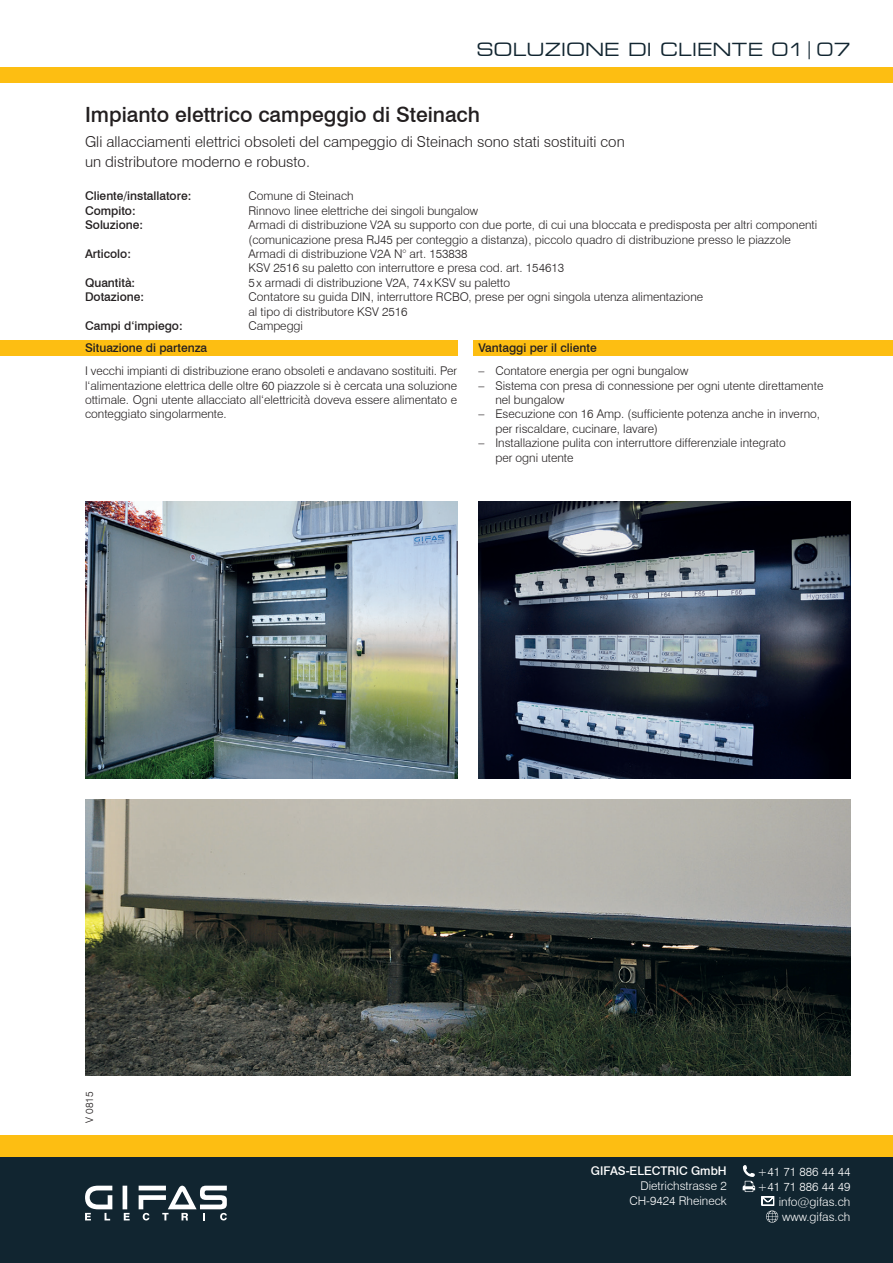
<style>
.page{position:relative;width:893px;height:1263px;background:#fff}
.page>*{position:absolute;margin:0;border:0;box-sizing:border-box;transform-origin:0 0}
.t1{font:500 21px "Swiss 721 BT";color:#231f20}
.t2{font:expanded 18px "Square 721 BT";color:#112530}
.t3{font:300 15px/19.5px "Swiss 721 BT";color:#231f20}
.Aufzählung{font:300 12px/14.4px "Swiss 721 BT";color:#231f20}
.Aufzählung-2{font:500 12px "Swiss 721 BT";color:#231f20}
.t4{font:300 12px/15px "Swiss 721 BT";color:#fff;text-align:right}
.t5{font:500 12px "Swiss 721 BT";color:#fff}
.t6{font:300 10.5px "Swiss 721 BT";color:#231f20}
</style>
<div class="page">
<div style="left:0;top:1157px;width:893px;height:106px;background:#112530"></div>
<div style="left:0;top:1135px;width:893px;height:22px;background:#fdbe12"></div>
<div style="left:0;top:67px;width:893px;height:15px;background:#fdbe12"></div>
<hr style="left:123px;top:1186px;width:4px;height:23px;background:#fff">
<svg style="left:85px;top:1185px;width:27px;height:35px"></svg>
<svg style="left:124px;top:1213px;width:6px;height:7px"></svg>
<svg style="left:139px;top:1185px;width:88px;height:35px"></svg>
<svg style="left:743px;top:1165px;width:12px;height:27px"></svg>
<svg style="left:762px;top:1196px;width:16px;height:26px"></svg>
<div style="left:0;top:340px;width:457px;height:16px;background:#fdbe12"></div>
<div style="left:473px;top:340px;width:420px;height:16px;background:#fdbe12"></div>
<img style="left:85px;top:502px;width:372px;height:276px">
<img style="left:478px;top:502px;width:372px;height:276px">
<img style="left:85px;top:799px;width:765px;height:277px">
<h2 class="t2" style="left:476px;top:39px;width:376px">SOLUZIONE DI CLIENTE 01|07</h2>
<p class="t1" style="left:85px;top:102px;width:397px">Impianto elettrico campeggio di Steinach</p>
<p class="t3" style="left:85px;top:132px;width:541px">Gli allacciamenti elettrici obsoleti del campeggio di Steinach sono stati sostituiti con un distributore moderno e robusto.</p>
<p class="Aufzählung-2" style="left:85px;top:189px;width:108px">Cliente/installatore:</p>
<p class="Aufzählung" style="left:249px;top:189px;width:107px">Comune di Steinach</p>
<p class="Aufzählung-2" style="left:85px;top:203px;width:52px">Compito:</p>
<p class="Aufzählung" style="left:249px;top:203px;width:231px">Rinnovo linee elettriche dei singoli bungalow</p>
<p class="Aufzählung-2" style="left:85px;top:218px;width:60px">Soluzione:</p>
<p class="Aufzählung" style="left:249px;top:218px;width:570px">Armadi di distribuzione V2A su supporto con due porte, di cui una bloccata e predisposta per altri componenti (comunicazione presa RJ45 per conteggio a distanza), piccolo quadro di distribuzione presso le piazzole</p>
<p class="Aufzählung-2" style="left:85px;top:247px;width:47px">Articolo:</p>
<p class="Aufzählung" style="left:249px;top:246px;width:317px">Armadi di distribuzione V2A N° art. 153838<br>KSV 2516 su paletto con interruttore e presa cod. art. 154613</p>
<p class="Aufzählung-2" style="left:85px;top:275px;width:52px">Quantità:</p>
<p class="Aufzählung" style="left:249px;top:275px;width:263px">5x armadi di distribuzione V2A, 74xKSV su paletto</p>
<p class="Aufzählung-2" style="left:85px;top:290px;width:61px">Dotazione:</p>
<p class="Aufzählung" style="left:249px;top:290px;width:456px">Contatore su guida DIN, interruttore RCBO, prese per ogni singola utenza alimentazione al tipo di distributore KSV 2516</p>
<p class="Aufzählung-2" style="left:85px;top:319px;width:99px">Campi d‘impiego:</p>
<p class="Aufzählung" style="left:249px;top:318px;width:56px">Campeggi</p>
<p class="Aufzählung-2" style="left:85px;top:341px;width:124px">Situazione di partenza</p>
<p class="Aufzählung" style="left:85px;top:364px;width:374px;text-align:justify">I vecchi impianti di distribuzione erano obsoleti e andavano sostituiti. Per l‘alimentazione elettrica delle oltre 60 piazzole si è cercata una soluzione ottimale. Ogni utente allacciato all‘elettricità doveva essere alimentato e conteggiato singolarmente.</p>
<p class="Aufzählung-2" style="left:478px;top:341px;width:120px">Vantaggi per il cliente</p>
<p class="Aufzählung" style="left:478px;top:364px;width:212px">– Contatore energia per ogni bungalow</p>
<p class="Aufzählung" style="left:495px;top:378px;width:329px;text-indent:-17px">– Sistema con presa di connessione per ogni utente direttamente nel bungalow</p>
<p class="Aufzählung" style="left:495px;top:407px;width:326px;text-indent:-17px">– Esecuzione con 16 Amp. (sufficiente potenza anche in inverno, per riscaldare, cucinare, lavare)</p>
<p class="Aufzählung" style="left:495px;top:436px;width:292px;text-indent:-17px">– Installazione pulita con interruttore differenziale integrato per ogni utente</p>
<p class="t6" style="left:83px;top:1123px;width:33px;rotate:-90deg">V 0815</p>
<p class="t5" style="left:591px;top:1164px;width:137px">GIFAS-ELECTRIC GmbH</p>
<p class="t4" style="left:629px;top:1178px;width:99px">Dietrichstrasse 2<br>CH-9424 Rheineck</p>
<p class="t4" style="left:757px;top:1164px;width:95px">+41 71 886 44 44 +41 71 886 44 49 info@gifas.ch www.gifas.ch</p>
</div>
